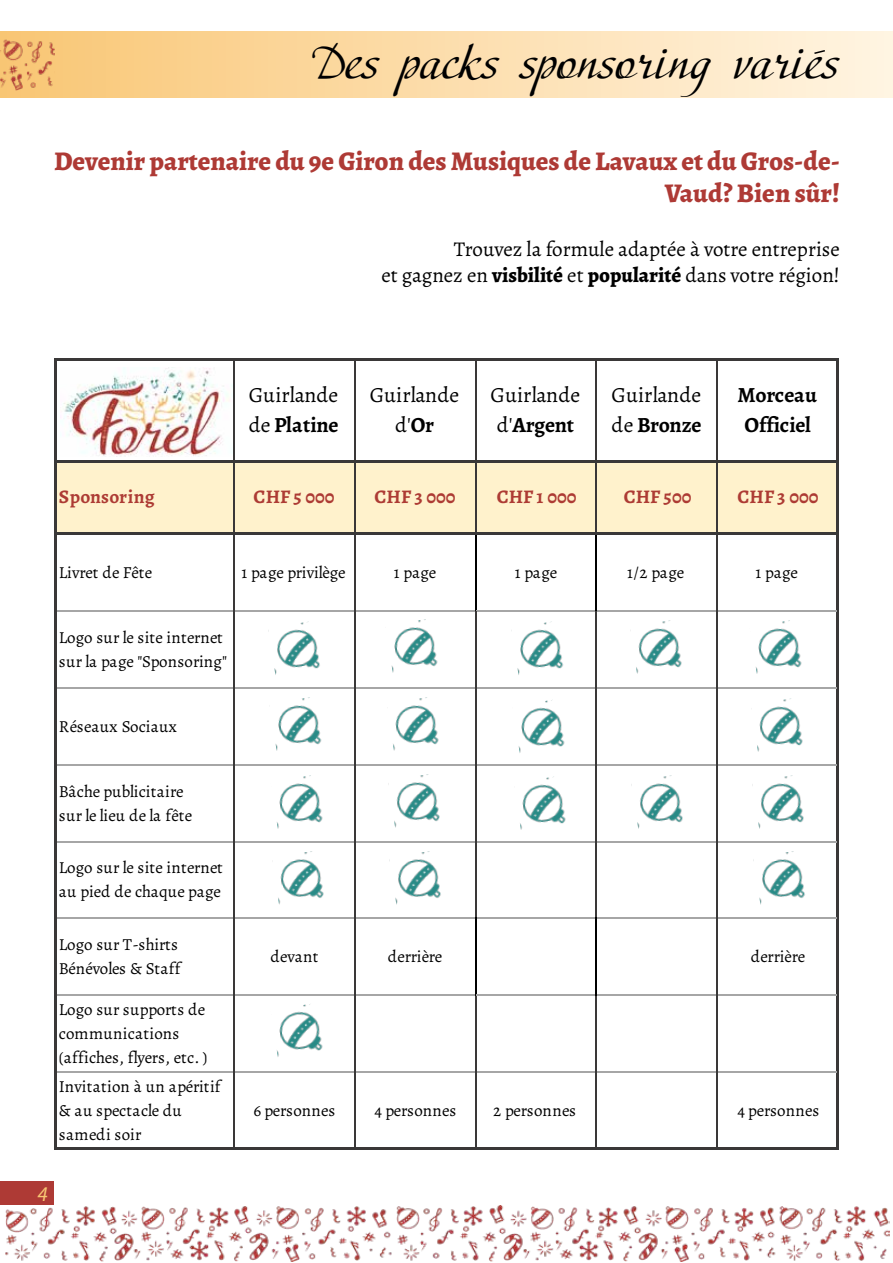
<style>
.page{position:relative;width:893px;height:1263px;background:#fff}
.page>*{position:absolute;margin:0;border:0;box-sizing:border-box;transform-origin:0 0}
.t1{font:45px "Adventure";color:#000}
.t2{font:800 27px/32.4px "Alegreya";color:#ae3a35;text-align:right}
.t3{font:21.6px/30px "Alegreya";letter-spacing:.005em;color:#000}
.t4{font:700 21.6px/30px "Alegreya";letter-spacing:-.01em;color:#000;text-align:center}
.t5{font:21px/25.2px "Alegreya";color:#000;text-align:right}
.t6{font:italic 21px "Myriad Pro";color:#f8c672}
.t7{font:700 19.2px "Alegreya";letter-spacing:.005em;color:#ad3b34}
.t8{font:16.8px/24px "Alegreya";letter-spacing:.005em;color:#000}
.t9{font:16.8px "Alegreya";letter-spacing:-.02em;color:#000}
.t10{font:16.8px "Alegreya";letter-spacing:-.015em;color:#000}
.s1{font-weight:800}
.s2{font-weight:700}
</style>
<div class="page">
<div style="left:0;top:1181px;width:54px;height:24px;background:#ae3a35"></div>
<img style="left:5px;top:1205px;width:885px;height:57px">
<div style="left:0;top:32px;width:893px;height:66px;background:linear-gradient(to right,#f9c674,#fff5e3)"></div>
<img style="left:0;top:39px;width:54px;height:51px">
<div style="left:56px;top:461px;width:783px;height:73px;background:#fff2cc"></div>
<hr style="left:233px;top:360px;width:1px;height:100px;background:#3a3838">
<hr style="left:354px;top:360px;width:1px;height:100px;background:#3a3838">
<hr style="left:475px;top:360px;width:1px;height:100px;background:#3a3838">
<hr style="left:596px;top:360px;width:1px;height:100px;background:#3a3838">
<hr style="left:717px;top:360px;width:1px;height:100px;background:#3a3838">
<hr style="left:233px;top:462px;width:1px;height:70px;background:#3a3838">
<hr style="left:354px;top:462px;width:1px;height:70px;background:#3a3838">
<hr style="left:475px;top:462px;width:1px;height:70px;background:#3a3838">
<hr style="left:596px;top:462px;width:1px;height:70px;background:#3a3838">
<hr style="left:717px;top:462px;width:1px;height:70px;background:#3a3838">
<hr style="left:56px;top:610px;width:177px;height:1px;background:#a6a6a6">
<hr style="left:234px;top:610px;width:120px;height:1px;background:#a6a6a6">
<hr style="left:355px;top:610px;width:120px;height:1px;background:#a6a6a6">
<hr style="left:475px;top:534px;width:1px;height:77px;background:#000">
<hr style="left:476px;top:610px;width:120px;height:1px;background:#a6a6a6">
<hr style="left:596px;top:534px;width:1px;height:77px;background:#000">
<hr style="left:597px;top:610px;width:120px;height:1px;background:#a6a6a6">
<hr style="left:56px;top:687px;width:177px;height:1px;background:#a6a6a6">
<hr style="left:234px;top:687px;width:120px;height:1px;background:#a6a6a6">
<hr style="left:355px;top:687px;width:120px;height:1px;background:#a6a6a6">
<hr style="left:476px;top:687px;width:120px;height:1px;background:#a6a6a6">
<hr style="left:597px;top:687px;width:120px;height:1px;background:#a6a6a6">
<hr style="left:56px;top:764px;width:177px;height:1px;background:#a6a6a6">
<hr style="left:234px;top:764px;width:120px;height:1px;background:#a6a6a6">
<hr style="left:355px;top:764px;width:120px;height:1px;background:#a6a6a6">
<hr style="left:476px;top:764px;width:120px;height:1px;background:#a6a6a6">
<hr style="left:597px;top:764px;width:120px;height:1px;background:#a6a6a6">
<hr style="left:56px;top:841px;width:177px;height:1px;background:#a6a6a6">
<hr style="left:234px;top:841px;width:120px;height:1px;background:#a6a6a6">
<hr style="left:355px;top:841px;width:120px;height:1px;background:#a6a6a6">
<hr style="left:476px;top:841px;width:120px;height:1px;background:#a6a6a6">
<hr style="left:597px;top:841px;width:120px;height:1px;background:#a6a6a6">
<hr style="left:56px;top:918px;width:177px;height:1px;background:#a6a6a6">
<hr style="left:234px;top:918px;width:120px;height:1px;background:#a6a6a6">
<hr style="left:355px;top:918px;width:120px;height:1px;background:#a6a6a6">
<hr style="left:475px;top:611px;width:1px;height:307px;background:#3a3838">
<hr style="left:476px;top:918px;width:120px;height:1px;background:#a6a6a6">
<hr style="left:596px;top:611px;width:1px;height:307px;background:#3a3838">
<hr style="left:597px;top:918px;width:120px;height:1px;background:#a6a6a6">
<hr style="left:56px;top:995px;width:177px;height:1px;background:#a6a6a6">
<hr style="left:234px;top:995px;width:120px;height:1px;background:#a6a6a6">
<hr style="left:355px;top:995px;width:120px;height:1px;background:#a6a6a6">
<hr style="left:475px;top:918px;width:1px;height:78px;background:#000">
<hr style="left:476px;top:995px;width:120px;height:1px;background:#a6a6a6">
<hr style="left:596px;top:918px;width:1px;height:78px;background:#000">
<hr style="left:597px;top:995px;width:120px;height:1px;background:#a6a6a6">
<hr style="left:56px;top:1072px;width:177px;height:1px;background:#a6a6a6">
<hr style="left:234px;top:1072px;width:120px;height:1px;background:#a6a6a6">
<hr style="left:355px;top:1072px;width:120px;height:1px;background:#a6a6a6">
<hr style="left:476px;top:1072px;width:120px;height:1px;background:#a6a6a6">
<hr style="left:597px;top:1072px;width:120px;height:1px;background:#a6a6a6">
<hr style="left:54px;top:358px;width:2px;height:792px;background:#3a3838">
<hr style="left:233px;top:534px;width:1px;height:613px;background:#3a3838">
<hr style="left:354px;top:534px;width:1px;height:613px;background:#3a3838">
<hr style="left:475px;top:996px;width:1px;height:151px;background:#3a3838">
<hr style="left:596px;top:996px;width:1px;height:151px;background:#3a3838">
<hr style="left:717px;top:534px;width:1px;height:613px;background:#3a3838">
<hr style="left:836px;top:360px;width:3px;height:790px;background:#3a3838">
<hr style="left:56px;top:358px;width:783px;height:2px;background:#3a3838">
<hr style="left:56px;top:460px;width:783px;height:2px;background:#3a3838">
<hr style="left:56px;top:532px;width:783px;height:2px;background:#3a3838">
<hr style="left:718px;top:610px;width:118px;height:1px;background:#a6a6a6">
<hr style="left:718px;top:687px;width:118px;height:1px;background:#a6a6a6">
<hr style="left:718px;top:764px;width:118px;height:1px;background:#a6a6a6">
<hr style="left:718px;top:841px;width:118px;height:1px;background:#a6a6a6">
<hr style="left:718px;top:918px;width:118px;height:1px;background:#a6a6a6">
<hr style="left:718px;top:995px;width:118px;height:1px;background:#a6a6a6">
<hr style="left:718px;top:1072px;width:118px;height:1px;background:#a6a6a6">
<hr style="left:56px;top:1147px;width:783px;height:3px;background:#3a3838">
<img style="left:60px;top:367px;width:172px;height:89px">
<img style="left:268px;top:621px;width:52px;height:54px">
<img style="left:275px;top:697px;width:47px;height:54px">
<img style="left:276px;top:775px;width:47px;height:54px">
<img style="left:276px;top:1004px;width:47px;height:53px">
<img style="left:391px;top:619px;width:47px;height:54px">
<img style="left:393px;top:697px;width:46px;height:54px">
<img style="left:388px;top:774px;width:52px;height:54px">
<img style="left:278px;top:851px;width:46px;height:54px">
<img style="left:389px;top:851px;width:52px;height:54px">
<img style="left:511px;top:621px;width:52px;height:54px">
<img style="left:518px;top:700px;width:47px;height:53px">
<img style="left:520px;top:776px;width:46px;height:54px">
<img style="left:630px;top:620px;width:52px;height:54px">
<img style="left:631px;top:775px;width:52px;height:54px">
<img style="left:755px;top:620px;width:47px;height:54px">
<img style="left:757px;top:698px;width:46px;height:54px">
<img style="left:752px;top:775px;width:52px;height:54px">
<img style="left:753px;top:851px;width:52px;height:54px">
<svg style="left:813px;top:49px;width:14px;height:6px"></svg>
<h1 class="t1" style="left:309px;top:36px;width:531px">Des packs sponsoring varies</h1>
<h2 class="t2" style="left:54px;top:144px;width:787px">Devenir partenaire du 9e Giron des Musiques de Lavaux et du Gros-de-<br>Vaud? Bien sûr!</h2>
<p class="t5" style="left:381px;top:237px;width:460px">Trouvez la formule adaptée à votre entreprise<br>et gagnez en <span class="s1">visbilité</span> et <span class="s1">popularité</span> dans votre région!</p>
<p class="t3" style="left:249px;top:380px;width:91px">Guirlande de <span class="s2">Platine</span></p>
<p class="t3" style="left:370px;top:380px;width:91px;text-align:center">Guirlande d'<span class="s2">Or</span></p>
<p class="t3" style="left:491px;top:380px;width:91px">Guirlande d'<span class="s2">Argent</span></p>
<p class="t3" style="left:612px;top:380px;width:91px">Guirlande de <span class="s2">Bronze</span></p>
<p class="t4" style="left:737px;top:380px;width:81px">Morceau<br>Officiel</p>
<p class="t7" style="left:59px;top:484px;width:97px">Sponsoring</p>
<p class="t7" style="left:254px;top:484px;width:83px">CHF 5 000</p>
<p class="t7" style="left:374px;top:484px;width:83px">CHF 3 000</p>
<p class="t7" style="left:497px;top:484px;width:81px">CHF 1 000</p>
<p class="t7" style="left:624px;top:484px;width:69px">CHF 500</p>
<p class="t7" style="left:737px;top:484px;width:83px">CHF 3 000</p>
<p class="t8" style="left:59px;top:560px;width:95px">Livret de Fête</p>
<p class="t10" style="left:241px;top:562px;width:106px">1 page privilège</p>
<p class="t8" style="left:394px;top:560px;width:44px">1 page</p>
<p class="t8" style="left:515px;top:560px;width:44px">1 page</p>
<p class="t8" style="left:627px;top:560px;width:59px">1/2 page</p>
<p class="t8" style="left:755px;top:560px;width:44px">1 page</p>
<p class="t8" style="left:59px;top:625px;width:170px">Logo sur le site internet sur la page "Sponsoring"</p>
<p class="t8" style="left:59px;top:714px;width:120px">Réseaux Sociaux</p>
<p class="t8" style="left:59px;top:779px;width:135px">Bâche publicitaire sur le lieu de la fête</p>
<p class="t8" style="left:59px;top:856px;width:166px">Logo sur le site internet au pied de chaque page</p>
<p class="t8" style="left:59px;top:933px;width:123px">Logo sur T-shirts<br>Bénévoles &amp; Staff</p>
<p class="t8" style="left:59px;top:997px;width:150px">Logo sur supports de communications (affiches, flyers, etc. )</p>
<p class="t8" style="left:59px;top:1074px;width:163px">Invitation à un apéritif &amp; au spectacle du samedi soir</p>
<p class="t6" style="left:38px;top:1181px;width:12px">4</p>
<p class="t8" style="left:270px;top:945px;width:49px">devant</p>
<p class="t9" style="left:388px;top:946px;width:56px">derrière</p>
<p class="t9" style="left:751px;top:946px;width:56px">derrière</p>
<p class="t8" style="left:254px;top:1098px;width:83px">6 personnes</p>
<p class="t8" style="left:374px;top:1098px;width:83px">4 personnes</p>
<p class="t8" style="left:493px;top:1098px;width:84px">2 personnes</p>
<p class="t8" style="left:737px;top:1098px;width:83px">4 personnes</p>
</div>
